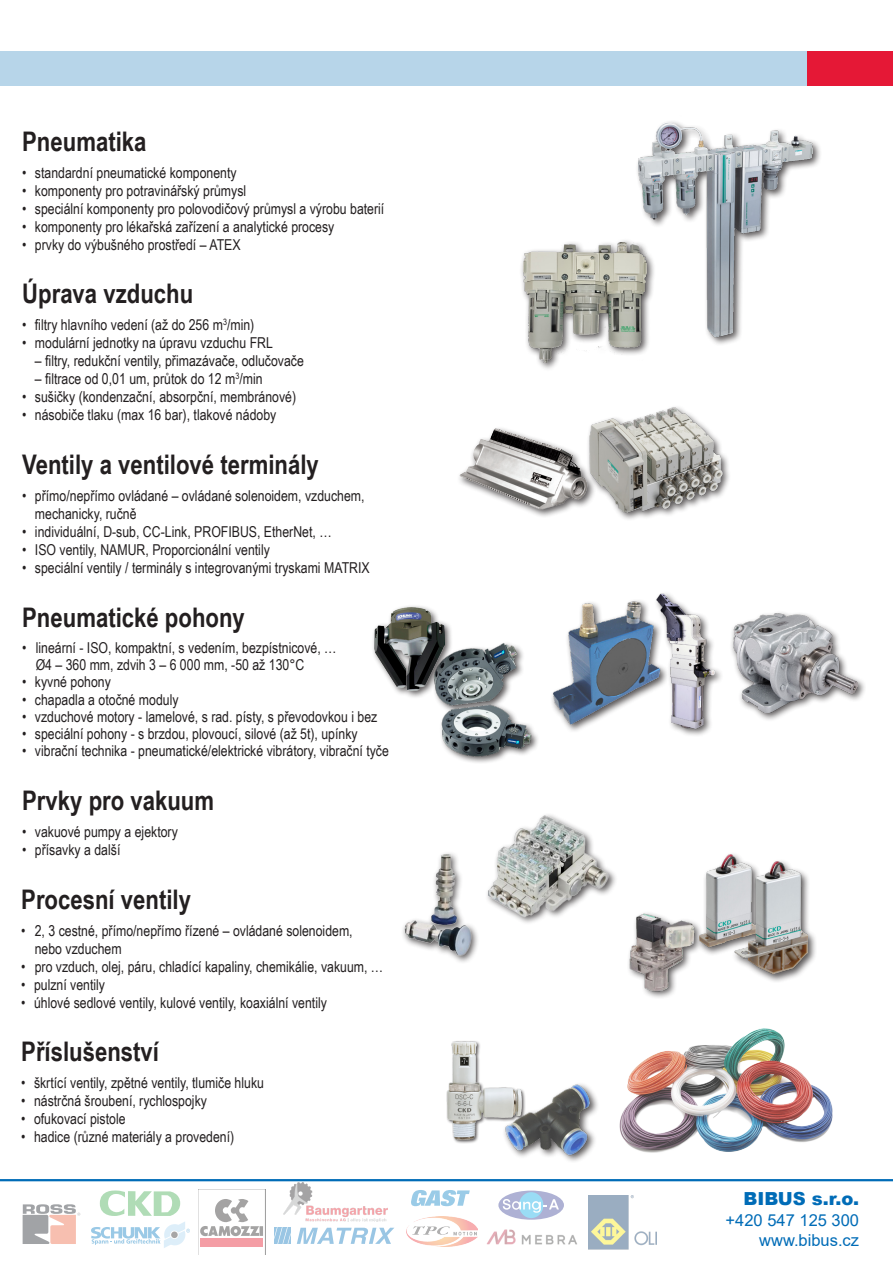
<style>
.page{position:relative;width:893px;height:1263px;background:#fff}
.page>*{position:absolute;margin:0;border:0;box-sizing:border-box;transform-origin:0 0}
.nadpis_kapitol{font:700 27px "Arial Narrow";color:#231f20}
.zalozka{font:900 18px "Arial";color:#006cb7}
.zalozka-2{font:16.5px "Arial";color:#006cb7}
.t1{font:15px/18px "Arial Narrow";color:#231f20}
</style>
<div class="page">
<hr style="left:0;top:1179px;width:893px;height:2px;background:#006cb7">
<div style="left:0;top:51px;width:808px;height:34px;background:#b7d5e9"></div>
<div style="left:808px;top:51px;width:85px;height:34px;background:#e51836"></div>
<div style="left:519px;top:239px;width:137px;height:133px;background:#231f20;opacity:.75"></div>
<img style="left:523px;top:242px;width:124px;height:121px">
<img style="left:657px;top:593px;width:64px;height:143px">
<div style="left:431px;top:641px;width:108px;height:123px;background:#231f20;opacity:.75"></div>
<img style="left:434px;top:643px;width:98px;height:114px">
<div style="left:730px;top:610px;width:136px;height:112px;background:#231f20;opacity:.75"></div>
<img style="left:733px;top:614px;width:124px;height:98px">
<img style="left:527px;top:598px;width:168px;height:133px">
<img style="left:459px;top:428px;width:127px;height:87px">
<div style="left:586px;top:404px;width:145px;height:117px;background:#231f20;opacity:.75"></div>
<img style="left:586px;top:404px;width:142px;height:112px">
<div style="left:635px;top:119px;width:187px;height:227px;background:#231f20;opacity:.75"></div>
<img style="left:638px;top:119px;width:175px;height:219px">
<img style="left:407px;top:1217px;width:70px;height:30px">
<svg style="left:411px;top:1190px;width:59px;height:16px"></svg>
<svg style="left:198px;top:1189px;width:67px;height:66px"></svg>
<img style="left:588px;top:1195px;width:69px;height:54px">
<svg style="left:91px;top:1190px;width:99px;height:58px"></svg>
<svg style="left:23px;top:1204px;width:57px;height:40px"></svg>
<svg style="left:498px;top:1190px;width:66px;height:30px"></svg>
<div style="left:519px;top:1192px;width:24px;height:26px;background:#9adcf5;border-radius:50%"></div>
<svg style="left:503px;top:1199px;width:56px;height:14px"></svg>
<img style="left:486px;top:1229px;width:91px;height:16px">
<svg style="left:274px;top:1227px;width:17px;height:17px"></svg>
<svg style="left:297px;top:1228px;width:97px;height:16px"></svg>
<img style="left:284px;top:1182px;width:104px;height:39px">
<img style="left:403px;top:853px;width:75px;height:109px">
<div style="left:485px;top:812px;width:133px;height:113px;background:#231f20;opacity:.75"></div>
<img style="left:487px;top:813px;width:124px;height:106px">
<img style="left:619px;top:1028px;width:214px;height:125px">
<img style="left:508px;top:1084px;width:89px;height:78px">
<img style="left:446px;top:1041px;width:79px;height:103px">
<div style="left:695px;top:851px;width:122px;height:132px;background:#231f20;opacity:.75"></div>
<img style="left:699px;top:855px;width:108px;height:119px">
<img style="left:613px;top:898px;width:91px;height:100px">
<div style="left:371px;top:605px;width:82px;height:94px;background:#231f20;opacity:.75"></div>
<img style="left:375px;top:608px;width:70px;height:82px">
<p class="nadpis_kapitol" style="left:22px;top:121px;width:126px">Pneumatika</p>
<p class="t1" style="left:22px;top:163px;width:216px">• standardní pneumatické komponenty</p>
<p class="t1" style="left:22px;top:181px;width:225px">• komponenty pro potravinářský průmysl</p>
<p class="t1" style="left:22px;top:199px;width:364px">• speciální komponenty pro polovodičový průmysl a výrobu baterií</p>
<p class="t1" style="left:22px;top:217px;width:314px">• komponenty pro lékařská zařízení a analytické procesy</p>
<p class="t1" style="left:22px;top:235px;width:220px">• prvky do výbušného prostředí – ATEX</p>
<p class="nadpis_kapitol" style="left:22px;top:273px;width:173px">Úprava vzduchu</p>
<p class="t1" style="left:22px;top:315px;width:234px">• filtry hlavního vedení (až do 256 m<sup>3</sup>/min)</p>
<p class="t1" style="left:22px;top:333px;width:252px">• modulární jednotky na úpravu vzduchu FRL</p>
<p class="t1" style="left:35px;top:351px;width:270px">– filtry, redukční ventily, přimazávače, odlučovače</p>
<p class="t1" style="left:35px;top:369px;width:229px">– filtrace od 0,01 um, průtok do 12 m<sup>3</sup>/min</p>
<p class="t1" style="left:22px;top:387px;width:275px">• sušičky (kondenzační, absorpční, membránové)</p>
<p class="t1" style="left:22px;top:405px;width:256px">• násobiče tlaku (max 16 bar), tlakové nádoby</p>
<p class="nadpis_kapitol" style="left:22px;top:444px;width:298px">Ventily a ventilové terminály</p>
<p class="t1" style="left:35px;top:486px;width:331px;text-indent:-13px">• přímo/nepřímo ovládané – ovládané solenoidem, vzduchem, mechanicky, ručně</p>
<p class="t1" style="left:22px;top:522px;width:311px">• individuální, D-sub, CC-Link, PROFIBUS, EtherNet, …</p>
<p class="t1" style="left:22px;top:540px;width:249px">• ISO ventily, NAMUR, Proporcionální ventily</p>
<p class="t1" style="left:22px;top:558px;width:349px">• speciální ventily / terminály s integrovanými tryskami MATRIX</p>
<p class="nadpis_kapitol" style="left:22px;top:597px;width:224px">Pneumatické pohony</p>
<p class="t1" style="left:36px;top:638px;width:302px;line-height:17.2px;text-indent:-14px">• lineární - ISO, kompaktní, s vedením, bezpístnicové, …<br>Ø4 – 360 mm, zdvih 3 – 6 000 mm, -50 až 130°C</p>
<p class="t1" style="left:22px;top:672px;width:90px">• kyvné pohony</p>
<p class="t1" style="left:22px;top:690px;width:158px">• chapadla a otočné moduly</p>
<p class="t1" style="left:22px;top:707px;width:357px">• vzduchové motory - lamelové, s rad. písty, s převodovkou i bez</p>
<p class="t1" style="left:22px;top:724px;width:337px">• speciální pohony - s brzdou, plovoucí, silové (až 5t), upínky</p>
<p class="t1" style="left:22px;top:741px;width:368px">• vibrační technika - pneumatické/elektrické vibrátory, vibrační tyče</p>
<p class="nadpis_kapitol" style="left:22px;top:780px;width:193px">Prvky pro vakuum</p>
<p class="t1" style="left:22px;top:822px;width:157px">• vakuové pumpy a ejektory</p>
<p class="t1" style="left:22px;top:840px;width:100px">• přísavky a další</p>
<p class="nadpis_kapitol" style="left:21px;top:879px;width:171px">Procesní ventily</p>
<p class="t1" style="left:35px;top:921px;width:319px;text-indent:-14px">• 2, 3 cestné, přímo/nepřímo řízené – ovládané solenoidem, nebo vzduchem</p>
<p class="t1" style="left:21px;top:957px;width:363px">• pro vzduch, olej, páru, chladící kapaliny, chemikálie, vakuum, …</p>
<p class="t1" style="left:21px;top:975px;width:85px">• pulzní ventily</p>
<p class="t1" style="left:21px;top:993px;width:307px">• úhlové sedlové ventily, kulové ventily, koaxiální ventily</p>
<p class="nadpis_kapitol" style="left:21px;top:1031px;width:139px">Příslušenství</p>
<p class="t1" style="left:21px;top:1073px;width:244px">• škrtící ventily, zpětné ventily, tlumiče hluku</p>
<p class="t1" style="left:21px;top:1091px;width:187px">• nástrčná šroubení, rychlospojky</p>
<p class="t1" style="left:21px;top:1109px;width:106px">• ofukovací pistole</p>
<p class="t1" style="left:21px;top:1127px;width:215px">• hadice (různé materiály a provedení)</p>
<p class="zalozka" style="left:743px;top:1186px;width:117px">BIBUS s.r.o.</p>
<p class="zalozka-2" style="left:726px;top:1208px;width:135px">+420 547 125 300</p>
<p class="zalozka-2" style="left:759px;top:1229px;width:101px">www.bibus.cz</p>
</div>
